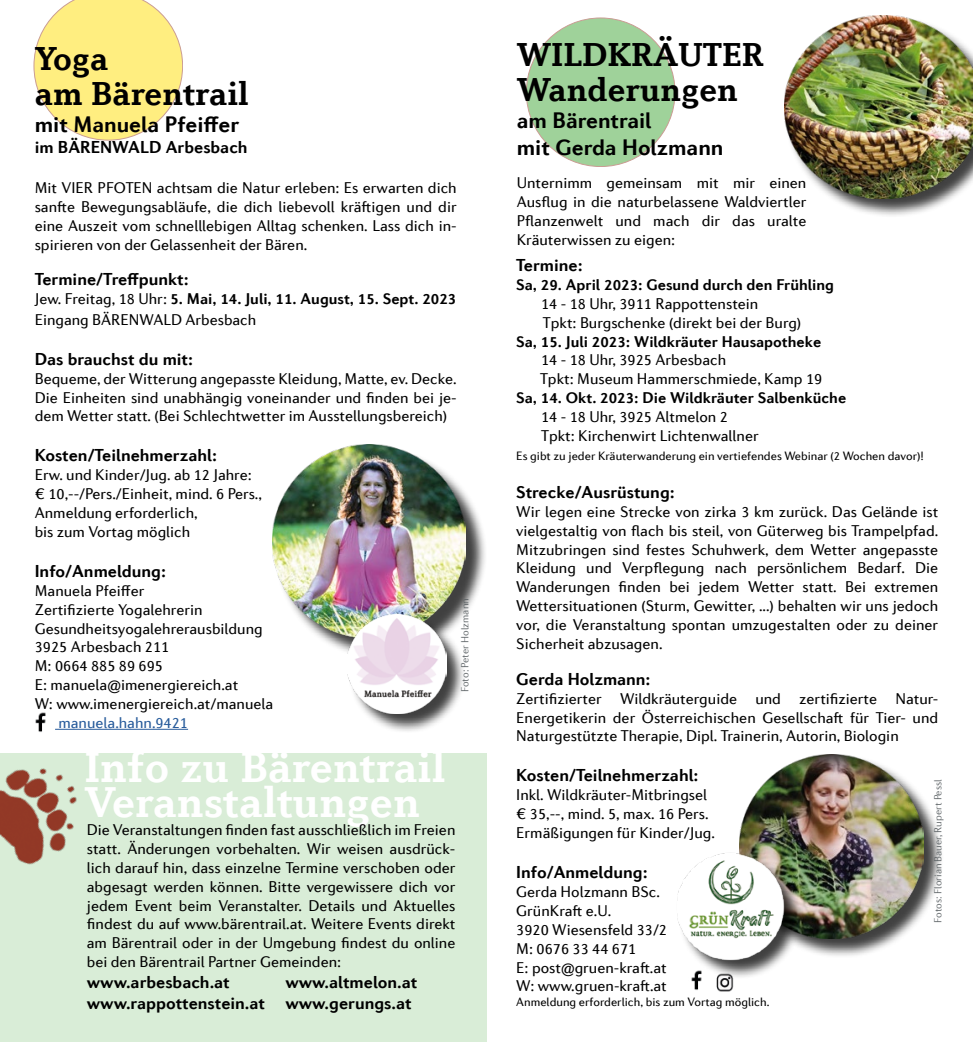
<style>
.page{position:relative;width:973px;height:1042px;background:#fff}
.page>*{position:absolute;margin:0;border:0;box-sizing:border-box;transform-origin:0 0}
.t1{font:700 45.5px/35px "Diverda Serif Com";color:#fff}
.t2{font:700 35px/35px "Diverda Serif Com";color:#000}
.t3{font:700 22.75px/27.3px "Diverda Sans Com";color:#000}
.t4{font:700 17.5px/21px "Diverda Sans Com";color:#000}
.t5{font:15.75px/18.9px "Diverda Sans Com";color:#000}
.t6{font:700 15.75px "Diverda Sans Com";color:#000}
.t7{font:15.75px "Diverda Sans Com";color:#275b9b}
.t8{font:12.25px "Diverda Sans Com";color:#000}
.t9{font:300 10.5px "Diverda Sans Com";color:#5d6366}
.s1{font-weight:700}
</style>
<div class="page">
<div style="left:0;top:753px;width:486px;height:289px;background:#d9edd7"></div>
<svg style="left:34px;top:0;width:149px;height:140px"></svg>
<div style="left:739px;top:754px;width:204px;height:204px;background:#000;opacity:.75"></div>
<img style="left:739px;top:754px;width:184px;height:184px">
<div style="left:784px;top:15px;width:188px;height:203px;background:#000;opacity:.75"></div>
<img style="left:784px;top:15px;width:188px;height:183px">
<div style="left:677px;top:854px;width:125px;height:125px;background:#000;opacity:.75"></div>
<img style="left:677px;top:852px;width:109px;height:110px">
<img style="left:0;top:768px;width:77px;height:97px">
<div style="left:526px;top:18px;width:148px;height:148px;background:#9fd29a;border-radius:50%"></div>
<div style="left:275px;top:447px;width:212px;height:212px;background:#000;opacity:.75"></div>
<img style="left:272px;top:444px;width:193px;height:194px">
<div style="left:348px;top:615px;width:118px;height:118px;background:#000;opacity:.75"></div>
<img style="left:347px;top:615px;width:99px;height:99px">
<hr style="left:55px;top:729px;width:133px;height:1px;background:#275b9b">
<img style="left:35px;top:712px;width:21px;height:20px">
<img style="left:688px;top:969px;width:23px;height:21px">
<img style="left:713px;top:972px;width:22px;height:20px">
<h2 class="t2" style="left:35px;top:41px;width:216px">Yoga<br>am Bärentrail</h2>
<h3 class="t3" style="left:35px;top:111px;width:206px">mit Manuela Pfeiffer</h3>
<p class="t4" style="left:35px;top:137px;width:214px">im BÄRENWALD Arbesbach</p>
<p class="t5" style="left:35px;top:178px;width:423px;text-align:justify">Mit VIER PFOTEN achtsam die Natur erleben: Es erwarten dich sanfte Bewegungsabläufe, die dich liebevoll kräftigen und dir eine Auszeit vom schnelllebigen Alltag schenken. Lass dich in&shy;spirieren von der Gelassenheit der Bären.</p>
<p class="t4" style="left:35px;top:268px;width:155px">Termine/Treffpunkt:</p>
<p class="t5" style="left:35px;top:288px;width:423px;line-height:21px">Jew. Freitag, 18 Uhr: <span class="s1">5. Mai, 14. Juli, 11. August, 15. Sept. 2023<br></span>Eingang BÄRENWALD Arbesbach</p>
<p class="t4" style="left:35px;top:348px;width:160px">Das brauchst du mit:</p>
<p class="t5" style="left:35px;top:369px;width:423px;text-align:justify">Bequeme, der Witterung angepasste Kleidung, Matte, ev. Decke.<br>Die Einheiten sind unabhängig voneinander und finden bei je&shy;dem Wetter statt. (Bei Schlechtwetter im Ausstellungsbereich)</p>
<p class="t4" style="left:35px;top:445px;width:184px">Kosten/Teilnehmerzahl:</p>
<p class="t5" style="left:35px;top:465px;width:229px">Erw. und Kinder/Jug. ab 12 Jahre: € 10,--/Pers./Einheit, mind. 6 Pers.,<br>Anmeldung erforderlich,<br>bis zum Vortag möglich</p>
<p class="t4" style="left:35px;top:560px;width:133px">Info/Anmeldung:</p>
<p class="t5" style="left:35px;top:581px;width:240px">Manuela Pfeiffer<br>Zertifizierte Yogalehrerin<br>Gesundheitsyogalehrerausbildung<br>3925 Arbesbach 211<br>M: 0664 885 89 695<br>E: manuela@imenergiereich.at<br>W: www.imenergiereich.at/manuela</p>
<p class="t7" style="left:58px;top:714px;width:131px">manuela.hahn.9421</p>
<p class="t9" style="left:459px;top:692px;width:95px;rotate:-90deg">Foto: Peter Holzmann</p>
<h1 class="t1" style="left:84px;top:749px;width:363px">Info zu Bärentrail<br>Veranstaltungen</h1>
<p class="t5" style="left:87px;top:820px;width:370px;text-align:justify">Die Veranstaltungen finden fast ausschließlich im Freien statt. Änderungen vorbehalten. Wir weisen ausdrück&shy;lich darauf hin, dass einzelne Termine verschoben oder abgesagt werden können. Bitte vergewissere dich vor jedem Event beim Veranstalter. Details und Aktuelles findest du auf www.bärentrail.at. Weitere Events direkt am Bärentrail oder in der Umgebung findest du online bei den Bärentrail Partner Gemeinden:</p>
<p class="t4" style="left:87px;top:971px;width:144px">www.arbesbach.at</p>
<p class="t4" style="left:87px;top:971px;width:332px;text-indent:198px">www.altmelon.at www.rappottenstein.at www.gerungs.at</p>
<h2 class="t2" style="left:516px;top:36px;width:248px">WILDKRÄUTER<br>Wanderungen</h2>
<h3 class="t3" style="left:516px;top:106px;width:208px">am Bärentrail<br>mit Gerda Holzmann</h3>
<p class="t5" style="left:516px;top:173px;width:291px;text-align:justify">Unternimm gemeinsam mit mir einen Ausflug in die naturbelassene Waldviertler Pflanzenwelt und mach dir das uralte Kräuterwissen zu eigen:</p>
<p class="t4" style="left:516px;top:254px;width:68px">Termine:</p>
<p class="t6" style="left:516px;top:275px;width:319px">Sa, 29. April 2023: Gesund durch den Frühling</p>
<p class="t5" style="left:541px;top:294px;width:261px">14 - 18 Uhr, 3911 Rappottenstein<br>Tpkt: Burgschenke (direkt bei der Burg)</p>
<p class="t6" style="left:516px;top:332px;width:306px">Sa, 15. Juli 2023: Wildkräuter Hausapotheke</p>
<p class="t5" style="left:540px;top:350px;width:284px">14 - 18 Uhr, 3925 Arbesbach<br>Tpkt: Museum Hammerschmiede, Kamp 19</p>
<p class="t6" style="left:516px;top:388px;width:331px">Sa, 14. Okt. 2023: Die Wildkräuter Salbenküche</p>
<p class="t5" style="left:541px;top:407px;width:219px">14 - 18 Uhr, 3925 Altmelon 2<br>Tpkt: Kirchenwirt Lichtenwallner</p>
<p class="t8" style="left:516px;top:449px;width:409px">Es gibt zu jeder Kräuterwanderung ein vertiefendes Webinar (2 Wochen davor)!</p>
<p class="t4" style="left:516px;top:481px;width:160px">Strecke/Ausrüstung:</p>
<p class="t5" style="left:516px;top:502px;width:423px;text-align:justify">Wir legen eine Strecke von zirka 3 km zurück. Das Gelände ist vielgestaltig von flach bis steil, von Güterweg bis Trampelpfad.<br>Mitzubringen sind festes Schuhwerk, dem Wetter angepasste Kleidung und Verpflegung nach persönlichem Bedarf. Die Wanderungen finden bei jedem Wetter statt. Bei extremen Wettersituationen (Sturm, Gewitter, ...) behalten wir uns jedoch vor, die Veranstaltung spontan umzugestalten oder zu deiner Sicherheit abzusagen.</p>
<p class="t4" style="left:516px;top:668px;width:136px">Gerda Holzmann:</p>
<p class="t5" style="left:516px;top:689px;width:423px;text-align:justify">Zertifizierter Wildkräuterguide und zertifizierte Natur-Energetikerin der Österreichischen Gesellschaft für Tier- und Naturgestützte Therapie, Dipl. Trainerin, Autorin, Biologin</p>
<p class="t4" style="left:516px;top:765px;width:184px">Kosten/Teilnehmerzahl:</p>
<p class="t5" style="left:516px;top:785px;width:200px">Inkl. Wildkräuter-Mitbringsel € 35,--, mind. 5, max. 16 Pers.<br>Ermäßigungen für Kinder/Jug.</p>
<p class="t4" style="left:516px;top:861px;width:133px">Info/Anmeldung:</p>
<p class="t5" style="left:516px;top:882px;width:152px">Gerda Holzmann BSc.<br>GrünKraft e.U.<br>3920 Wiesensfeld 33/2<br>M: 0676 33 44 671<br>E: post@gruen-kraft.at<br>W: www.gruen-kraft.at</p>
<p class="t8" style="left:516px;top:995px;width:254px">Anmeldung erforderlich, bis zum Vortag möglich.</p>
<p class="t9" style="left:931px;top:922px;width:145px;rotate:-90deg">Fotos: Florian Bauer, Rupert Pessl</p>
</div>
